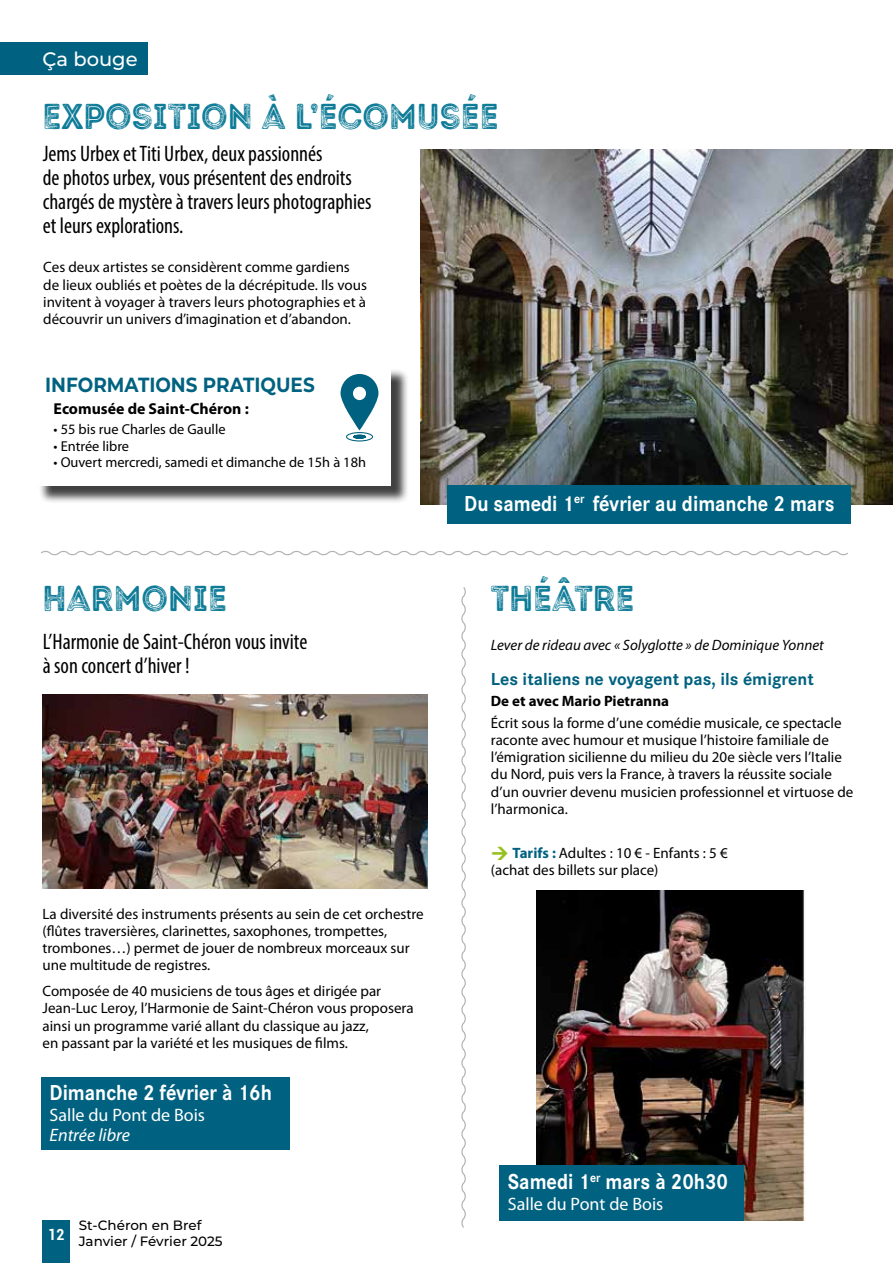
<style>
.page{position:relative;width:893px;height:1263px;background:#fff}
.page>*{position:absolute;margin:0;border:0;box-sizing:border-box;transform-origin:0 0}
.t1{font:36px "Intro Rust G Base 2 Line";color:#0d7b97;scale:.92 1}
.t2{font:condensed 22.5px/24px "Myriad Pro";color:#000}
.t3{font:700 22.5px "Corporate S";color:#fff;scale:.9 1}
.t4{font:700 20.4px "Montserrat";color:#006280;scale:.9 1}
.t5{font:500 19.5px "Montserrat";color:#fff}
.t6{font:700 18px "Corporate S";color:#006280}
.t7{font:18px "Myriad Pro";color:#fff}
.t8{font:italic 18px "Myriad Pro";color:#fff}
.t9{font:700 15.75px "Myriad Pro";color:#000}
.t10{font:700 condensed 15.3px "Roboto";color:#fff}
.t11{font:15px/17.2px "Myriad Pro";color:#000}
.t12{font:italic 15px "Myriad Pro";color:#000}
.t13{font:700 15px "Myriad Pro";color:#000}
.t14{font:14.4px "Myriad Pro";color:#000}
.t15{font:500 13.5px/16.2px "Montserrat";color:#000}
.s1{font-weight:700;color:#006280}
</style>
<div class="page">
<div style="left:43px;top:1220px;width:27px;height:43px;background:#006280"></div>
<div style="left:0;top:43px;width:148px;height:32px;background:#006280"></div>
<svg style="left:41px;top:551px;width:807px;height:5px"></svg>
<div style="left:38px;top:368px;width:371px;height:135px;background:#000;opacity:.75"></div>
<div style="left:36px;top:366px;width:355px;height:120px;background:#fff"></div>
<svg style="left:341px;top:374px;width:37px;height:67px"></svg>
<svg style="left:461px;top:587px;width:5px;height:641px"></svg>
<img style="left:536px;top:891px;width:270px;height:329px">
<div style="left:499px;top:1165px;width:245px;height:55px;background:#006280"></div>
<img style="left:421px;top:149px;width:472px;height:356px">
<div style="left:447px;top:486px;width:403px;height:38px;background:#006280"></div>
<img style="left:43px;top:694px;width:385px;height:194px">
<div style="left:41px;top:1077px;width:249px;height:73px;background:#006280"></div>
<h3 class="t5" style="left:43px;top:45px;width:97px">Ça bouge</h3>
<h1 class="t1" style="left:43px;top:94px;width:497px">EXPOSITION À L’ÉCOMUSÉE</h1>
<h2 class="t2" style="left:43px;top:141px;width:330px">Jems Urbex et Titi Urbex, deux passionnés<br>de photos urbex, vous présentent des endroits chargés de mystère à travers leurs photographies et leurs explorations.</h2>
<p class="t11" style="left:43px;top:259px;width:325px">Ces deux artistes se considèrent comme gardiens de lieux oubliés et poètes de la décrépitude. Ils vous invitent à voyager à travers leurs photographies et à découvrir un univers d’imagination et d’abandon.</p>
<h3 class="t4" style="left:45px;top:370px;width:301px">INFORMATIONS PRATIQUES</h3>
<p class="t9" style="left:54px;top:400px;width:197px">Ecomusée de Saint-Chéron :</p>
<p class="t14" style="left:54px;top:422px;width:173px">• 55 bis rue Charles de Gaulle</p>
<p class="t14" style="left:54px;top:438px;width:77px">• Entrée libre</p>
<p class="t14" style="left:54px;top:455px;width:314px">• Ouvert mercredi, samedi et dimanche de 15h à 18h</p>
<h1 class="t1" style="left:43px;top:576px;width:202px">HARMONIE</h1>
<h2 class="t2" style="left:43px;top:629px;width:266px">L’Harmonie de Saint-Chéron vous invite à son concert d’hiver !</h2>
<p class="t11" style="left:43px;top:905px;width:383px">La diversité des instruments présents au sein de cet orchestre (flûtes traversières, clarinettes, saxophones, trompettes, trombones…) permet de jouer de nombreux morceaux sur une multitude de registres.</p>
<p class="t11" style="left:43px;top:983px;width:373px">Composée de 40 musiciens de tous âges et dirigée par Jean-Luc Leroy, l’Harmonie de Saint-Chéron vous proposera ainsi un programme varié allant du classique au jazz,<br>en passant par la variété et les musiques de films.</p>
<h2 class="t3" style="left:50px;top:1077px;width:249px">Dimanche 2 février à 16h</h2>
<p class="t7" style="left:50px;top:1105px;width:157px">Salle du Pont de Bois</p>
<p class="t8" style="left:50px;top:1125px;width:82px">Entrée libre</p>
<p class="t10" style="left:48px;top:1224px;width:18px">12</p>
<p class="t15" style="left:79px;top:1217px;width:146px">St-Chéron en Bref<br>Janvier / Février 2025</p>
<h2 class="t3" style="left:464px;top:488px;width:413px">Du samedi 1<sup>er</sup> février au dimanche 2 mars</h2>
<h1 class="t1" style="left:491px;top:576px;width:158px">THÉÂTRE</h1>
<p class="t12" style="left:491px;top:637px;width:335px">Lever de rideau avec « Solyglotte » de Dominique Yonnet</p>
<p class="t6" style="left:491px;top:666px;width:324px">Les italiens ne voyagent pas, ils émigrent</p>
<p class="t13" style="left:491px;top:693px;width:180px">De et avec Mario Pietranna</p>
<p class="t11" style="left:491px;top:714px;width:364px">Écrit sous la forme d’une comédie musicale, ce spectacle raconte avec humour et musique l’histoire familiale de l’émigration sicilienne du milieu du 20e siècle vers l’Italie du Nord, puis vers la France, à travers la réussite sociale d’un ouvrier devenu musicien professionnel et virtuose de l’harmonica.</p>
<p class="t11" style="left:491px;top:845px;width:238px;text-indent:22px"><span class="s1">Tarifs :</span> Adultes : 10 € - Enfants : 5 € (achat des billets sur place)</p>
<h2 class="t3" style="left:508px;top:1166px;width:246px">Samedi 1<sup>er</sup> mars à 20h30</h2>
<p class="t7" style="left:508px;top:1194px;width:157px">Salle du Pont de Bois</p>
</div>
